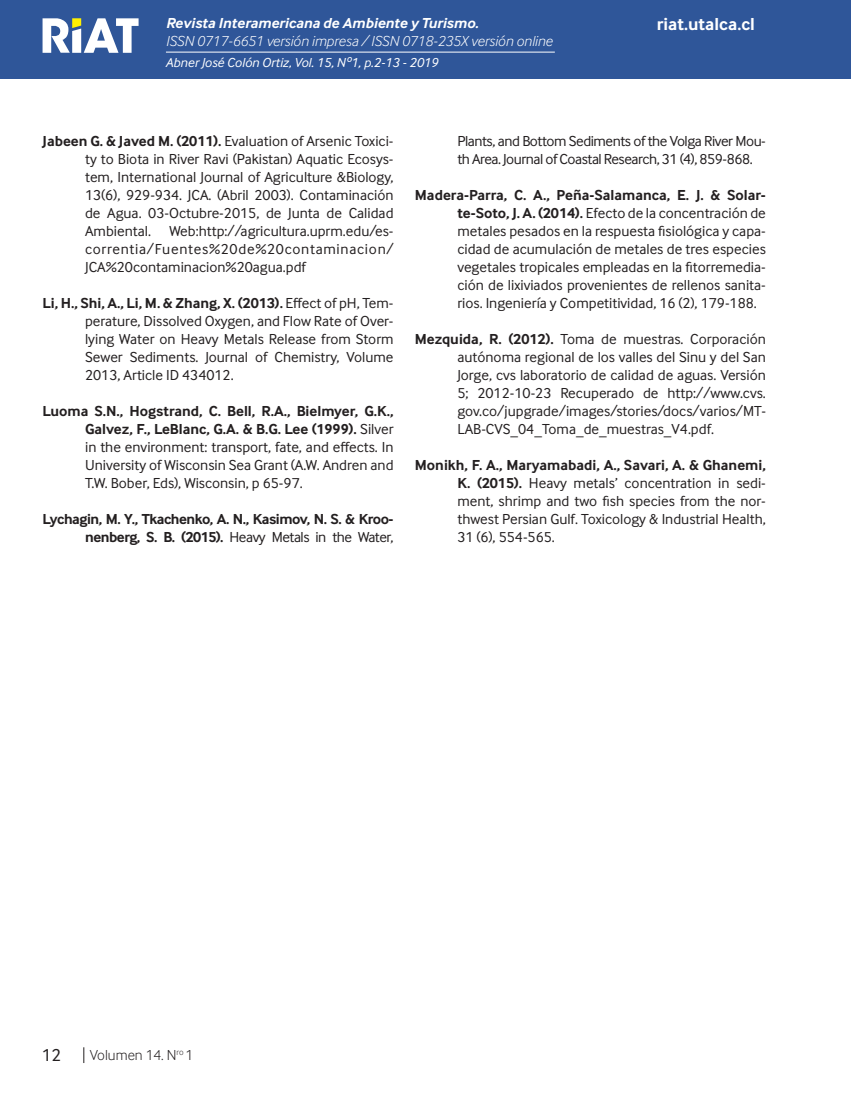
<style>
.page{position:relative;width:851px;height:1106px;background:#fff}
.page>*{position:absolute;margin:0;border:0;box-sizing:border-box;transform-origin:0 0}
.t1{font:700 18px "Inter Face";color:#fff}
.t2{font:18px "Inter Face";color:#231f20}
.Cuerpo_de_Texto{font:15px/18px "Inter Face";color:#231f20;text-align:justify}
.Cuerpo_de_Texto-2{font:15px/18px "Inter Face";letter-spacing:-.03em;color:#231f20}
.Cuerpo_de_Texto-3{font:700 15px/18px "Inter Face";letter-spacing:-.03em;color:#231f20;text-align:right}
.t3{font:italic 300 15px "Inter Face";color:#fff}
.t4{font:italic 700 15px "Inter Face";color:#fff}
.t5{font:300 15px "Inter Face";color:#231f20}
.Cuño_de_pagina{font:italic 13.5px "Inter Face";color:#fff}
.s1{font-weight:700}
.s2{font-weight:400}
</style>
<div class="page">
<div style="left:0;top:0;width:850px;height:79px;background:#2f5699"></div>
<hr style="left:850px;top:0;width:1px;height:79px;background:#2f5699">
<hr style="left:166px;top:52px;width:388px;height:1px;background:#fff">
<svg style="left:43px;top:18px;width:95px;height:35px"></svg>
<svg style="left:83px;top:1047px;width:1px;height:16px"></svg>
<p class="t4" style="left:166px;top:15px;width:314px">Revista Interamericana de Ambiente y Turismo.</p>
<p class="t3" style="left:166px;top:33px;width:388px">ISSN 0717-6651 versión impresa / ISSN 0718-235X versión online</p>
<p class="Cuño_de_pagina" style="left:165px;top:55px;width:274px">Abner José Colón Ortiz, Vol. 15, Nº1, p.2-13 - 2019</p>
<p class="t1" style="left:656px;top:14px;width:99px">riat.utalca.cl</p>
<p class="Cuerpo_de_Texto" style="left:85px;top:132px;width:310px;text-indent:-43px"><span class="s1">Jabeen G. &amp; Javed M. (2011).</span> Evaluation of Arsenic Toxici&shy;ty to Biota in River Ravi (Pakistan) Aquatic Ecosys&shy;tem, International Journal of Agriculture &amp;Biology, 13(6), 929-934. JCA. (Abril 2003). Contaminación de Agua. 03-Octubre-2015, de Junta de Calidad Ambiental. Web:http://agricultura.uprm.edu/es&shy;correntia/Fuentes%20de%20contaminacion/ JCA%20contaminacion%20agua.pdf</p>
<p class="Cuerpo_de_Texto" style="left:85px;top:294px;width:310px;text-indent:-43px"><span class="s1">Li, H., Shi, A., Li, M. &amp; Zhang, X. (2013).</span> Effect of pH, Tem&shy;perature, Dissolved Oxygen, and Flow Rate of Over&shy;lying Water on Heavy Metals Release from Storm Sewer Sediments. Journal of Chemistry, Volume 2013, Article ID 434012.</p>
<p class="Cuerpo_de_Texto" style="left:85px;top:402px;width:310px;text-indent:-43px"><span class="s1">Luoma S.N., Hogstrand, C. Bell, R.A., Bielmyer, G.K., Galvez, F., LeBlanc, G.A. &amp; B.G. Lee (1999).</span> Silver in the environment: transport, fate, and effects. In University of Wisconsin Sea Grant (A.W. Andren and T.W. Bober, Eds), Wisconsin, p 65-97.</p>
<p class="Cuerpo_de_Texto-3" style="left:43px;top:510px;width:352px">Lychagin, M. Y., Tkachenko, A. N., Kasimov, N. S. &amp; Kroo&shy;nenberg, S. B. (2015). <span class="s2">Heavy Metals in the Water,</span></p>
<p class="Cuerpo_de_Texto-2" style="left:457px;top:132px;width:310px">Plants, and Bottom Sediments of the Volga River Mou&shy;th Area. Journal of Coastal Research, 31 (4), 859-868.</p>
<p class="Cuerpo_de_Texto" style="left:457px;top:186px;width:310px;text-indent:-43px"><span class="s1">Madera-Parra, C. A., Peña-Salamanca, E. J. &amp; Solar&shy;te-Soto, J. A. (2014).</span> Efecto de la concentración de metales pesados en la respuesta fisiológica y capa&shy;cidad de acumulación de metales de tres especies vegetales tropicales empleadas en la fitorremedia&shy;ción de lixiviados provenientes de rellenos sanita&shy;rios. Ingeniería y Competitividad, 16 (2), 179-188.</p>
<p class="Cuerpo_de_Texto" style="left:457px;top:330px;width:310px;text-indent:-43px"><span class="s1">Mezquida, R. (2012).</span> Toma de muestras. Corporación autónoma regional de los valles del Sinu y del San Jorge, cvs laboratorio de calidad de aguas. Versión 5; 2012-10-23 Recuperado de http://www.cvs. gov.co/jupgrade/images/stories/docs/varios/MT-LAB-CVS_04_Toma_de_muestras_V4.pdf.</p>
<p class="Cuerpo_de_Texto" style="left:457px;top:456px;width:310px;text-indent:-43px"><span class="s1">Monikh, F. A., Maryamabadi, A., Savari, A. &amp; Ghanemi, K. (2015).</span> Heavy metals’ concentration in sedi&shy;ment, shrimp and two fish species from the nor&shy;thwest Persian Gulf. Toxicology &amp; Industrial Health, 31 (6), 554-565.</p>
<p class="t2" style="left:42px;top:1045px;width:21px">12</p>
<p class="t5" style="left:90px;top:1046px;width:105px">Volumen 14. N<sup>ro</sup> 1</p>
</div>
